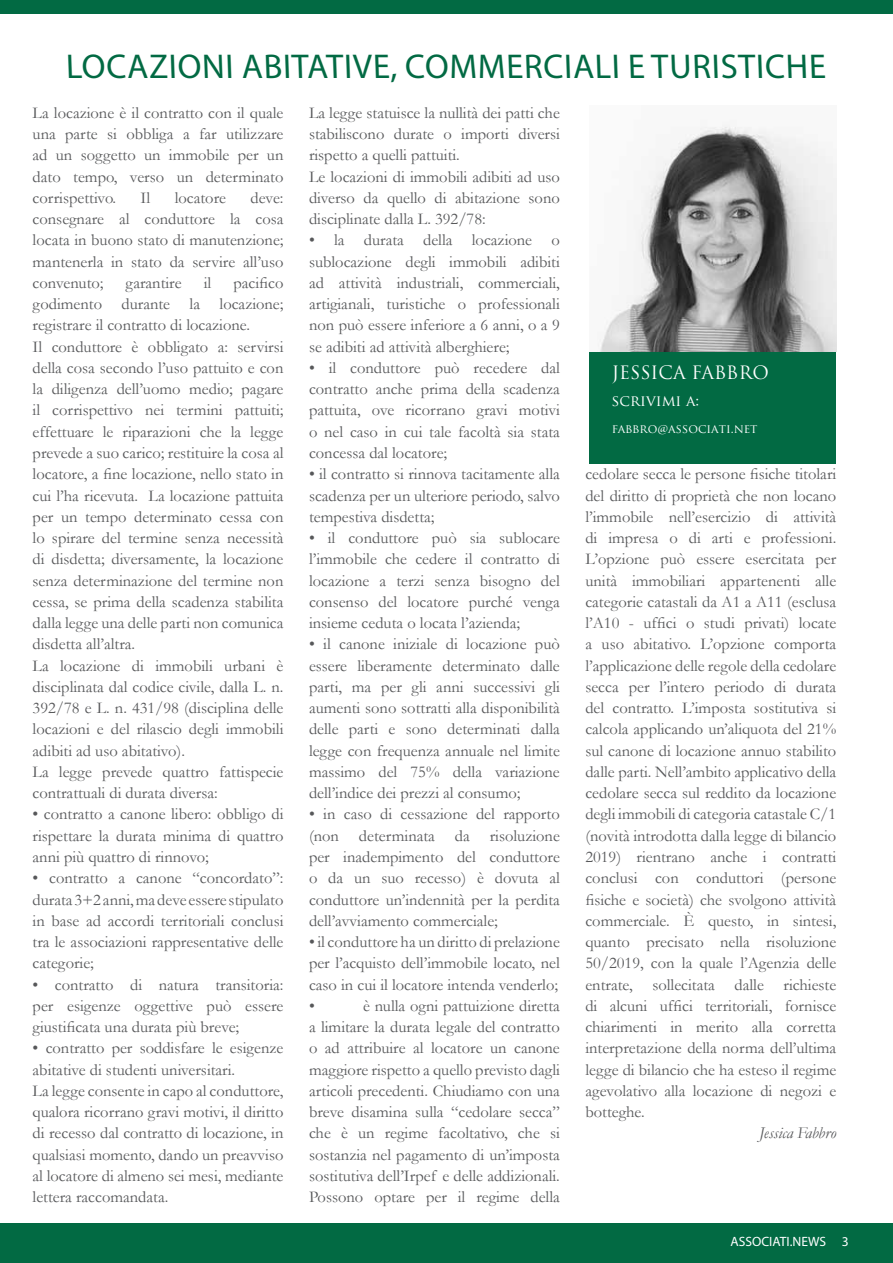
<style>
.page{position:relative;width:893px;height:1263px;background:#fff}
.page>*{position:absolute;margin:0;border:0;box-sizing:border-box;transform-origin:0 0}
.Paragraph_Style{font:34.5px "Myriad Pro";letter-spacing:.02em;color:#026a43}
.Paragraph_Style-2{font:18px "Trajan Pro";color:#fff}
.Paragraph_Style-3{font:16.5px/21.3px "Garamond";color:#57585a;text-align:justify}
.Paragraph_Style-4{font:italic 16.5px "Garamond";color:#57585a}
.Paragraph_Style-5{font:15px "Trajan Pro";color:#fff}
.t1{font:13.5px "Myriad Pro";color:#fff}
.Paragraph_Style-6{font:12px "Trajan Pro";color:#fff}
</style>
<div class="page">
<div style="left:0;top:1223px;width:893px;height:40px;background:#026a43"></div>
<div style="left:0;top:0;width:893px;height:14px;background:#026a43"></div>
<div style="left:590px;top:353px;width:246px;height:111px;background:#026a43"></div>
<img style="left:598px;top:125px;width:238px;height:226px">
<p class="Paragraph_Style" style="left:67px;top:45px;width:763px">LOCAZIONI ABITATIVE, COMMERCIALI E TURISTICHE</p>
<p class="Paragraph_Style-3" style="left:33px;top:102px;width:252px">La locazione è il contratto con il quale una parte si obbliga a far utilizzare ad un soggetto un immobile per un dato tempo, verso un determinato corrispettivo.</p>
<p class="Paragraph_Style-3" style="left:309px;top:102px;width:252px">La legge statuisce la nullità dei patti che stabiliscono durate o importi diversi rispetto a quelli pattuiti.</p>
<p class="Paragraph_Style-3" style="left:309px;top:165px;width:252px">Le locazioni di immobili adibiti ad uso diverso da quello di abitazione sono disciplinate dalla L. 392/78:</p>
<p class="Paragraph_Style-3" style="left:309px;top:229px;width:252px">• la durata della locazione o sublocazione degli immobili adibiti ad attività industriali, commerciali, artigianali, turistiche o professionali non può essere inferiore a 6 anni, o a 9 se adibiti ad attività alberghiere;</p>
<p class="Paragraph_Style-3" style="left:309px;top:357px;width:252px">• il conduttore può recedere dal contratto anche prima della scadenza pattuita, ove ricorrano gravi motivi o nel caso in cui tale facoltà sia stata concessa dal locatore;</p>
<p class="Paragraph_Style-3" style="left:309px;top:463px;width:252px">• il contratto si rinnova tacitamente alla scadenza per un ulteriore periodo, salvo tempestiva disdetta;</p>
<p class="Paragraph_Style-3" style="left:309px;top:527px;width:252px">• il conduttore può sia sublocare l’immobile che cedere il contratto di locazione a terzi senza bisogno del consenso del locatore purché venga insieme ceduta o locata l’azienda;</p>
<p class="Paragraph_Style-3" style="left:309px;top:633px;width:252px">• il canone iniziale di locazione può essere liberamente determinato dalle parti, ma per gli anni successivi gli aumenti sono sottratti alla disponibilità delle parti e sono determinati dalla legge con frequenza annuale nel limite massimo del 75% della variazione dell’indice dei prezzi al consumo;</p>
<p class="Paragraph_Style-3" style="left:309px;top:803px;width:252px">• in caso di cessazione del rapporto (non determinata da risoluzione per inadempimento del conduttore o da un suo recesso) è dovuta al conduttore un’indennità per la perdita dell’avviamento commerciale;</p>
<p class="Paragraph_Style-3" style="left:309px;top:931px;width:252px">• il conduttore ha un diritto di prelazione per l’acquisto dell’immobile locato, nel caso in cui il locatore intenda venderlo;</p>
<p class="Paragraph_Style-3" style="left:309px;top:994px;width:7px">•</p>
<p class="Paragraph_Style-3" style="left:33px;top:187px;width:252px;text-indent:218px">deve: consegnare al conduttore la cosa locata in buono stato di manutenzione; mantenerla in stato da servire all’uso convenuto;</p>
<p class="Paragraph_Style-3" style="left:141px;top:187px;width:11px">Il</p>
<p class="Paragraph_Style-3" style="left:175px;top:187px;width:53px">locatore</p>
<p class="Paragraph_Style-3" style="left:33px;top:272px;width:252px;text-indent:201px">pacifico godimento durante la locazione; registrare il contratto di locazione.</p>
<p class="Paragraph_Style-3" style="left:33px;top:335px;width:252px">Il conduttore è obbligato a: servirsi della cosa secondo l’uso pattuito e con la diligenza dell’uomo medio; pagare il corrispettivo nei termini pattuiti; effettuare le riparazioni che la legge prevede a suo carico; restituire la cosa al locatore, a fine locazione, nello stato in cui l’ha ricevuta. La locazione pattuita per un tempo determinato cessa con lo spirare del termine senza necessità di disdetta; diversamente, la locazione senza determinazione del termine non cessa, se prima della scadenza stabilita dalla legge una delle parti non comunica disdetta all’altra.</p>
<p class="Paragraph_Style-3" style="left:33px;top:654px;width:252px">La locazione di immobili urbani è disciplinata dal codice civile, dalla L. n.<br>392/78 e L. n. 431/98 (disciplina delle locazioni e del rilascio degli immobili adibiti ad uso abitativo).</p>
<p class="Paragraph_Style-3" style="left:33px;top:761px;width:252px">La legge prevede quattro fattispecie contrattuali di durata diversa:</p>
<p class="Paragraph_Style-3" style="left:33px;top:803px;width:252px">• contratto a canone libero: obbligo di rispettare la durata minima di quattro anni più quattro di rinnovo;</p>
<p class="Paragraph_Style-3" style="left:33px;top:867px;width:252px">• contratto a canone “concordato”: durata 3+2 anni, ma deve essere stipulato in base ad accordi territoriali conclusi tra le associazioni rappresentative delle categorie;</p>
<p class="Paragraph_Style-3" style="left:33px;top:973px;width:252px">• contratto di natura transitoria: per esigenze oggettive può essere giustificata una durata più breve;</p>
<p class="Paragraph_Style-3" style="left:33px;top:1037px;width:252px">• contratto per soddisfare le esigenze abitative di studenti universitari.</p>
<p class="Paragraph_Style-3" style="left:33px;top:1079px;width:252px">La legge consente in capo al conduttore, qualora ricorrano gravi motivi, il diritto di recesso dal contratto di locazione, in qualsiasi momento, dando un preavviso al locatore di almeno sei mesi, mediante lettera raccomandata.</p>
<p class="Paragraph_Style-3" style="left:126px;top:272px;width:57px">garantire</p>
<p class="Paragraph_Style-3" style="left:204px;top:272px;width:9px">il</p>
<p class="Paragraph_Style-2" style="left:612px;top:361px;width:159px">JESSICA FABBRO</p>
<p class="Paragraph_Style-5" style="left:612px;top:391px;width:89px">scrivimi a:</p>
<p class="Paragraph_Style-6" style="left:612px;top:421px;width:147px">fabbro@associati.net</p>
<p class="Paragraph_Style-3" style="left:585px;top:463px;width:252px">cedolare secca le persone fisiche titolari del diritto di proprietà che non locano l’immobile nell’esercizio di attività di impresa o di arti e professioni.<br>L’opzione può essere esercitata per unità immobiliari appartenenti alle categorie catastali da A1 a A11 (esclusa l’A10 - uffici o studi privati) locate a uso abitativo. L’opzione comporta l’applicazione delle regole della cedolare secca per l’intero periodo di durata del contratto. L’imposta sostitutiva si calcola applicando un’aliquota del 21% sul canone di locazione annuo stabilito dalle parti. Nell’ambito applicativo della cedolare secca sul reddito da locazione degli immobili di categoria catastale C/1 (novità introdotta dalla legge di bilancio 2019) rientrano anche i contratti conclusi con conduttori (persone fisiche e società) che svolgono attività commerciale. È questo, in sintesi, quanto precisato nella risoluzione 50/2019, con la quale l’Agenzia delle entrate, sollecitata dalle richieste di alcuni uffici territoriali, fornisce chiarimenti in merito alla corretta interpretazione della norma dell’ultima legge di bilancio che ha esteso il regime agevolativo alla locazione di negozi e botteghe.</p>
<p class="Paragraph_Style-4" style="left:759px;top:1122px;width:79px">Jessica Fabbro</p>
<p class="Paragraph_Style-3" style="left:309px;top:994px;width:252px;text-indent:54px">è nulla ogni pattuizione diretta a limitare la durata legale del contratto o ad attribuire al locatore un canone maggiore rispetto a quello previsto dagli articoli precedenti. Chiudiamo con una breve disamina sulla “cedolare secca” che è un regime facoltativo, che si sostanzia nel pagamento di un’imposta sostitutiva dell’Irpef e delle addizionali.<br>Possono optare per il regime della</p>
<p class="t1" style="left:731px;top:1233px;width:97px">ASSOCIATI.NEWS</p>
<p class="t1" style="left:842px;top:1233px;width:8px">3</p>
</div>
